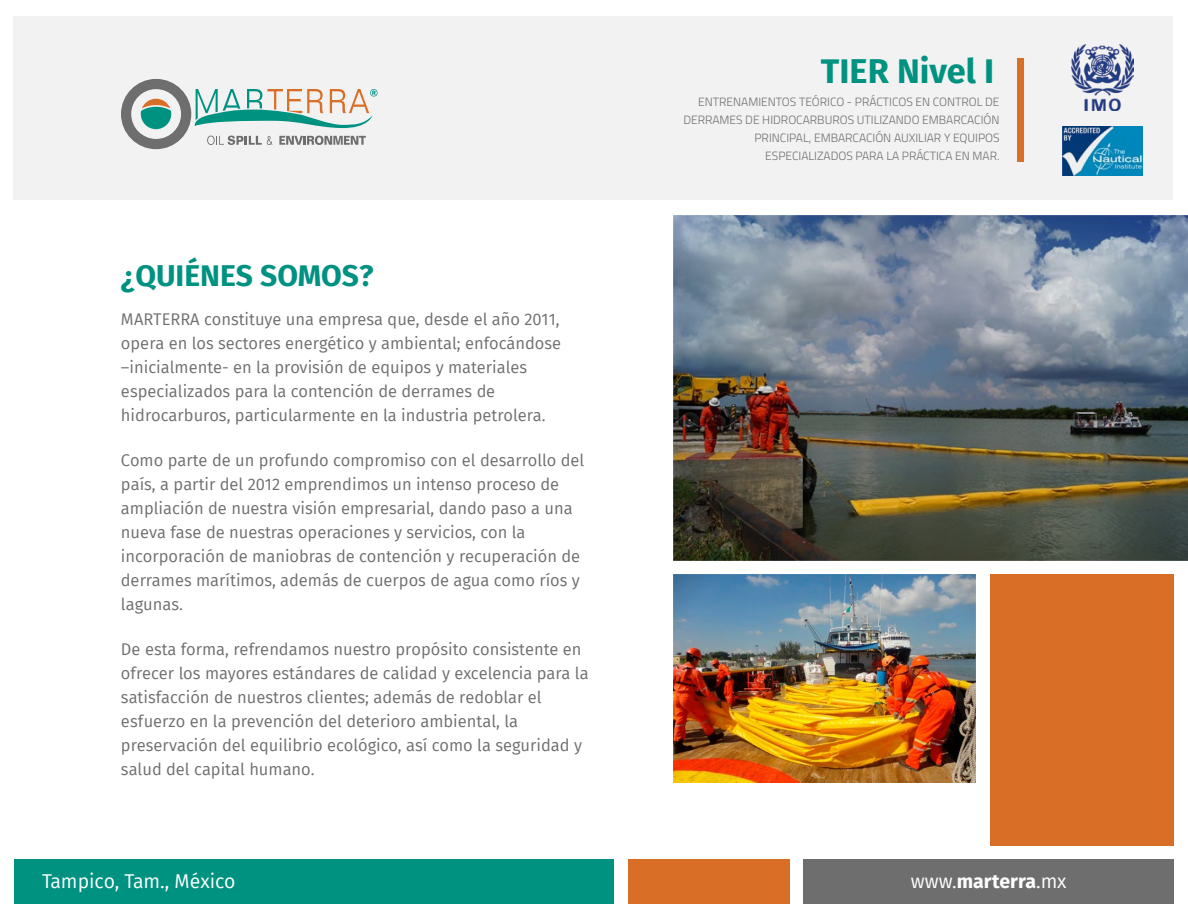
<style>
.page{position:relative;width:1188px;height:918px;background:#fff}
.page>*{position:absolute;margin:0;border:0;box-sizing:border-box;transform-origin:0 0}
.t1{font:700 34.35px "Fira Sans";color:#009281}
.t2{font:700 30px "Fira Sans";color:#009281}
.t3{font:19.5px "Fira Sans";color:#fff}
.t4{font:700 19.5px "Fira Sans";color:#fff}
.t5{font:16.5px/24px "Fira Sans";color:#6e6e6f}
.t6{font:300 12px/18px "Titillium Web";color:#6e6e6f;text-align:right}
.s1{font-weight:400}
</style>
<div class="page">
<div style="left:14px;top:859px;width:600px;height:45px;background:#009281"></div>
<div style="left:628px;top:859px;width:161px;height:45px;background:#d96e26"></div>
<div style="left:803px;top:859px;width:371px;height:45px;background:#6e6e6f"></div>
<div style="left:990px;top:574px;width:184px;height:272px;background:#d96e26"></div>
<img style="left:674px;top:215px;width:514px;height:345px">
<img style="left:674px;top:574px;width:301px;height:208px">
<div style="left:14px;top:17px;width:1159px;height:183px;background:#f2f2f3"></div>
<div style="left:1018px;top:58px;width:6px;height:104px;background:#d96e26"></div>
<svg style="left:121px;top:79px;width:257px;height:70px"></svg>
<img style="left:1072px;top:44px;width:61px;height:67px">
<img style="left:1062px;top:127px;width:81px;height:49px">
<h2 class="t2" style="left:121px;top:254px;width:254px">¿QUIÉNES SOMOS?</h2>
<p class="t5" style="left:121px;top:307px;width:442px">MARTERRA constituye una empresa que, desde el año 2011, opera en los sectores energético y ambiental; enfocándose –inicialmente- en la provisión de equipos y materiales especializados para la contención de derrames de hidrocarburos, particularmente en la industria petrolera.</p>
<p class="t5" style="left:121px;top:448px;width:465px">Como parte de un profundo compromiso con el desarrollo del país, a partir del 2012 emprendimos un intenso proceso de ampliación de nuestra visión empresarial, dando paso a una nueva fase de nuestras operaciones y servicios, con la incorporación de maniobras de contención y recuperación de derrames marítimos, además de cuerpos de agua como ríos y lagunas.</p>
<p class="t5" style="left:121px;top:637px;width:469px">De esta forma, refrendamos nuestro propósito consistente en ofrecer los mayores estándares de calidad y excelencia para la satisfacción de nuestros clientes; además de redoblar el esfuerzo en la prevención del deterioro ambiental, la preservación del equilibrio ecológico, así como la seguridad y salud del capital humano.</p>
<h1 class="t1" style="left:821px;top:47px;width:175px">TIER Nivel I</h1>
<p class="t6" style="left:683px;top:92px;width:318px">ENTRENAMIENTOS TEÓRICO - PRÁCTICOS EN CONTROL DE DERRAMES DE HIDROCARBUROS UTILIZANDO EMBARCACIÓN PRINCIPAL, EMBARCACIÓN AUXILIAR Y EQUIPOS ESPECIALIZADOS PARA LA PRÁCTICA EN MAR.</p>
<p class="t3" style="left:42px;top:867px;width:195px">Tampico, Tam., México</p>
<p class="t4" style="left:911px;top:867px;width:157px"><span class="s1">www.</span>marterra<span class="s1">.mx</span></p>
</div>
